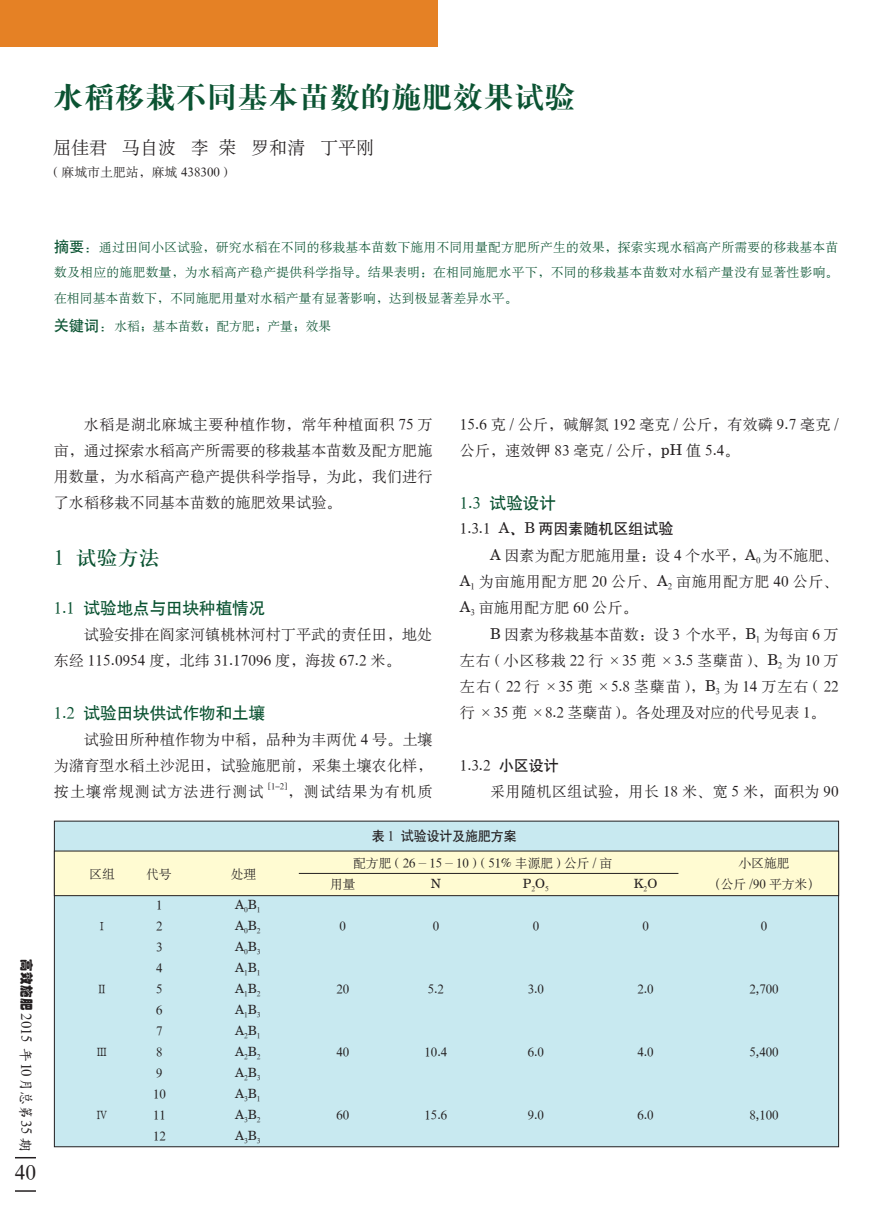
<style>
.page{position:relative;width:893px;height:1212px;background:#fff}
.page>*{position:absolute;margin:0;border:0;box-sizing:border-box;transform-origin:0 0}
.大标题{font:30px "H Ya 4 gj";letter-spacing:.025em;color:#0b5332}
._01{font:21px "H Ya 3 gj";color:#0b5332}
.t1{font:21px "H Ya 6 gj";color:#231f20}
.作者名{font:18px "H Ya 6 gj";color:#231f20}
._02{font:16.5px "H Yb 1 gj";color:#0b5332}
.正文{font:15px/26.2px "H Ya 6 gj";letter-spacing:.01em;color:#231f20;text-align:justify}
._03{font:15px "H Yb 1 gj";color:#231f20}
.正文-2{font:15px "H Ya 6 gj";letter-spacing:.03em;color:#231f20}
.正文-3{font:15px "H Ya 6 gj";letter-spacing:.08em;color:#231f20}
.t2{font:14.7px "H Ya 6 gj";letter-spacing:.01em;color:#231f20}
.表头{font:13.5px "H Yb 1 gj";color:#231f20;scale:.95 1}
._03-2{font:12.75px/25.7px "H Ya 6 gj";letter-spacing:.01em;color:#0b5332;text-align:justify}
.表单{font:12.75px "H Ya 6 gj";color:#231f20}
.表单-2{font:12.75px "Century Schoolbook BT";color:#231f20}
._020{font:12.75px "H Ya 6 gj";color:#0b5332}
.作者名-2{font:12.75px "H Ya 6 gj";letter-spacing:.01em;color:#231f20}
.正文-4{font:8.7px "Century Schoolbook BT";color:#231f20}
.s1{font-family:"Century Schoolbook BT"}
.s2{font-family:"H Yb 1 gj";font-size:15px}
.s3{font-family:"H Yo 1 gj";font-size:13.5px}
.s4{font-family:"H Yc 1 gj"}
.s5{font-family:"H Ya 6 gj"}
.s6{font-family:"H Ya 4 gj"}
</style>
<div class="page">
<svg style="left:15px;top:1157px;width:21px;height:1px"></svg>
<hr style="left:15px;top:1190px;width:21px;height:2px;background:#231f20">
<div style="left:0;top:0;width:438px;height:47px;background:#e58125"></div>
<div style="left:54px;top:821px;width:785px;height:326px;background:#c8e9f0"></div>
<div style="left:54px;top:851px;width:785px;height:45px;background:#fffbd2"></div>
<div style="left:54px;top:851px;width:785px;height:45px;border:1px solid #231f20"></div>
<hr style="left:299px;top:873px;width:379px;height:1px;background:#231f20">
<p class="大标题" style="left:53px;top:82px;width:523px">水稻移栽不同基本苗数的施肥效果试验</p>
<p class="作者名" style="left:53px;top:139px;width:322px">屈佳君 马自波 李 荣 罗和清 丁平刚</p>
<p class="作者名-2" style="left:53px;top:166px;width:176px"><span class="s1">(</span> 麻城市土肥站，麻城 438300 <span class="s1">)</span></p>
<p class="_03-2" style="left:54px;top:234px;width:786px"><span class="s2">摘要：</span>通过田间小区试验，研究水稻在不同的移栽基本苗数下施用不同用量配方肥所产生的效果，探索实现水稻高产所需要的移栽基本苗数及相应的施肥数量，为水稻高产稳产提供科学指导。结果表明：在相同施肥水平下，不同的移栽基本苗数对水稻产量没有显著性影响。在相同基本苗数下，不同施肥用量对水稻产量有显著影响，达到极显著差异水平。</p>
<p class="_020" style="left:54px;top:319px;width:279px"><span class="s2">关键词：</span>水稻；基本苗数；配方肥；产量；效果</p>
<p class="t2" style="left:34px;top:959px;width:194px;rotate:90deg"><span class="s3">高效施肥</span> 2015 <span class="s4">年 月总第</span>35 <span class="s4">期</span></p>
<p class="t2" style="left:34px;top:1063px;width:15px;rotate:90deg">10</p>
<h2 class="t1" style="left:15px;top:1162px;width:22px">40</h2>
<p class="正文" style="left:54px;top:411px;width:380px;text-indent:30px">水稻是湖北麻城主要种植作物，常年种植面积 75 万亩，通过探索水稻高产所需要的移栽基本苗数及配方肥施用数量，为水稻高产稳产提供科学指导，为此，我们进行了水稻移栽不同基本苗数的施肥效果试验。</p>
<p class="_01" style="left:54px;top:548px;width:107px">1 试验方法</p>
<p class="_02" style="left:54px;top:600px;width:213px"><span class="s5">1</span><span class="s1">.</span><span class="s5">1</span> 试验地点与田块种植情况</p>
<p class="正文" style="left:54px;top:621px;width:380px;text-indent:30px">试验安排在阎家河镇桃林河村丁平武的责任田，地处东经 115<span class="s1">.</span>0954 度，北纬 31<span class="s1">.</span>17096 度，海拔 67<span class="s1">.</span>2 米。</p>
<p class="_02" style="left:54px;top:705px;width:213px"><span class="s5">1</span><span class="s1">.</span><span class="s5">2</span> 试验田块供试作物和土壤</p>
<p class="正文" style="left:54px;top:726px;width:380px;text-indent:30px">试验田所种植作物为中稻，品种为丰两优 4 号。土壤为潴育型水稻土沙泥田，试验施肥前，采集土壤农化样，按土壤常规测试方法进行测试</p>
<p class="正文" style="left:460px;top:411px;width:380px">15<span class="s1">.</span>6 克 <span class="s1">/</span> 公斤，碱解氮 192 毫克 <span class="s1">/</span> 公斤，有效磷 9<span class="s1">.</span>7 毫克 <span class="s1">/</span>公斤，速效钾 83 毫克 <span class="s1">/</span> 公斤，<span class="s1">pH</span> 值 5<span class="s1">.</span>4。</p>
<p class="_02" style="left:460px;top:495px;width:98px"><span class="s5">1</span><span class="s1">.</span><span class="s5">3</span> 试验设计</p>
<p class="_03" style="left:460px;top:521px;width:215px"><span class="s5">1</span><span class="s1">.</span><span class="s5">3</span><span class="s1">.</span><span class="s5">1</span> <span class="s1">A</span><span class="s6">、</span><span class="s1">B</span> 两因素随机区组试验</p>
<p class="正文" style="left:460px;top:542px;width:380px;text-indent:30px"><span class="s1">A</span> 因素为配方肥施用量：设 4 个水平，<span class="s1">A</span><sub>0</sub> 为不施肥、<span class="s1">A</span><sub>1</sub> 为亩施用配方肥 20 公斤、<span class="s1">A</span><sub>2</sub> 亩施用配方肥 40 公斤、<span class="s1">A</span><sub>3</sub> 亩施用配方肥 60 公斤。</p>
<p class="正文" style="left:460px;top:621px;width:380px;text-indent:30px"><span class="s1">B</span> 因素为移栽基本苗数：设 3 个水平，<span class="s1">B</span><sub>1</sub> 为每亩 6 万左右 <span class="s1">(</span> 小区移栽 22 行 ×35 蔸 ×3<span class="s1">.</span>5 茎蘖苗 <span class="s1">)</span>、<span class="s1">B</span><sub>2</sub> 为 10 万左右 <span class="s1">(</span> 22 行 ×35 蔸 ×5<span class="s1">.</span>8 茎蘖苗 <span class="s1">)</span>，<span class="s1">B</span><sub>3</sub> 为 14 万左右 <span class="s1">(</span> 22行 ×35 蔸 ×8<span class="s1">.</span>2 茎蘖苗 <span class="s1">)</span>。各处理及对应的代号见表 1。</p>
<p class="_03" style="left:460px;top:758px;width:100px"><span class="s5">1</span><span class="s1">.</span><span class="s5">3</span><span class="s1">.</span><span class="s5">2</span> 小区设计</p>
<p class="正文-2" style="left:490px;top:784px;width:350px">采用随机区组试验，用长 18 米、宽 5 米，面积为 90</p>
<p class="表头" style="left:372px;top:829px;width:154px">表 <span class="s5">1</span> 试验设计及施肥方案</p>
<p class="正文-4" style="left:268px;top:781px;width:21px">[<span class="s5">1</span>–<span class="s5">2</span>]</p>
<p class="正文-3" style="left:288px;top:784px;width:146px">，测试结果为有机质</p>
<p class="表单" style="left:89px;top:867px;width:27px">区组</p>
<p class="表单" style="left:146px;top:867px;width:27px">代号</p>
<p class="表单" style="left:231px;top:867px;width:27px">处理</p>
<p class="表单" style="left:96px;top:920px;width:14px">Ⅰ</p>
<p class="表单" style="left:96px;top:983px;width:14px">Ⅱ</p>
<p class="表单" style="left:96px;top:1046px;width:14px">Ⅲ</p>
<p class="表单" style="left:96px;top:1109px;width:14px">Ⅳ</p>
<p class="表单" style="left:156px;top:899px;width:8px">1</p>
<p class="表单" style="left:156px;top:920px;width:8px">2</p>
<p class="表单" style="left:156px;top:941px;width:8px">3</p>
<p class="表单" style="left:156px;top:962px;width:8px">4</p>
<p class="表单" style="left:156px;top:983px;width:8px">5</p>
<p class="表单" style="left:156px;top:1004px;width:8px">6</p>
<p class="表单" style="left:156px;top:1025px;width:8px">7</p>
<p class="表单" style="left:156px;top:1046px;width:8px">8</p>
<p class="表单" style="left:156px;top:1067px;width:8px">9</p>
<p class="表单" style="left:153px;top:1088px;width:14px">10</p>
<p class="表单" style="left:153px;top:1109px;width:14px">11</p>
<p class="表单" style="left:153px;top:1130px;width:14px">12</p>
<p class="表单-2" style="left:235px;top:897px;width:27px">A<sub>0</sub>B<sub>1</sub></p>
<p class="表单-2" style="left:235px;top:918px;width:27px">A<sub>0</sub>B<sub>2</sub></p>
<p class="表单-2" style="left:235px;top:939px;width:27px">A<sub>0</sub>B<sub>3</sub></p>
<p class="表单-2" style="left:235px;top:960px;width:27px">A<sub>1</sub>B<sub>1</sub></p>
<p class="表单-2" style="left:235px;top:981px;width:27px">A<sub>1</sub>B<sub>2</sub></p>
<p class="表单-2" style="left:235px;top:1002px;width:27px">A<sub>1</sub>B<sub>3</sub></p>
<p class="表单-2" style="left:235px;top:1023px;width:27px">A<sub>2</sub>B<sub>1</sub></p>
<p class="表单-2" style="left:235px;top:1044px;width:27px">A<sub>2</sub>B<sub>2</sub></p>
<p class="表单-2" style="left:235px;top:1065px;width:27px">A<sub>2</sub>B<sub>3</sub></p>
<p class="表单-2" style="left:235px;top:1086px;width:27px">A<sub>3</sub>B<sub>1</sub></p>
<p class="表单-2" style="left:235px;top:1107px;width:27px">A<sub>3</sub>B<sub>2</sub></p>
<p class="表单-2" style="left:235px;top:1128px;width:27px">A<sub>3</sub>B<sub>3</sub></p>
<p class="表单" style="left:353px;top:856px;width:261px">配方肥 <span class="s1">(</span> 26－15－10 <span class="s1">) (</span> 51<span class="s1">%</span> 丰源肥 <span class="s1">)</span> 公斤 <span class="s1">/</span> 亩</p>
<p class="表单" style="left:330px;top:878px;width:27px">用量</p>
<p class="表单" style="left:340px;top:920px;width:8px">0</p>
<p class="表单-2" style="left:431px;top:876px;width:12px">N</p>
<p class="表单" style="left:433px;top:920px;width:8px">0</p>
<p class="表单-2" style="left:523px;top:876px;width:28px">P<sub>2</sub>O<sub>5</sub></p>
<p class="表单" style="left:533px;top:920px;width:8px">0</p>
<p class="表单-2" style="left:634px;top:876px;width:25px">K<sub>2</sub>O</p>
<p class="表单" style="left:642px;top:920px;width:8px">0</p>
<p class="表单" style="left:738px;top:857px;width:52px">小区施肥</p>
<p class="表单" style="left:708px;top:878px;width:113px">（公斤 <span class="s1">/</span>90 平方米）</p>
<p class="表单" style="left:761px;top:920px;width:8px">0</p>
<p class="表单" style="left:336px;top:983px;width:14px">20</p>
<p class="表单" style="left:428px;top:983px;width:18px">5<span class="s1">.</span>2</p>
<p class="表单" style="left:528px;top:983px;width:18px">3<span class="s1">.</span>0</p>
<p class="表单" style="left:637px;top:983px;width:18px">2<span class="s1">.</span>0</p>
<p class="表单" style="left:750px;top:983px;width:30px">2<span class="s1">,</span>700</p>
<p class="表单" style="left:336px;top:1046px;width:14px">40</p>
<p class="表单" style="left:425px;top:1046px;width:24px">10<span class="s1">.</span>4</p>
<p class="表单" style="left:528px;top:1046px;width:18px">6<span class="s1">.</span>0</p>
<p class="表单" style="left:637px;top:1046px;width:18px">4<span class="s1">.</span>0</p>
<p class="表单" style="left:750px;top:1046px;width:30px">5<span class="s1">,</span>400</p>
<p class="表单" style="left:336px;top:1109px;width:14px">60</p>
<p class="表单" style="left:425px;top:1109px;width:24px">15<span class="s1">.</span>6</p>
<p class="表单" style="left:528px;top:1109px;width:18px">9<span class="s1">.</span>0</p>
<p class="表单" style="left:637px;top:1109px;width:18px">6<span class="s1">.</span>0</p>
<p class="表单" style="left:750px;top:1109px;width:30px">8<span class="s1">,</span>100</p>
</div>
